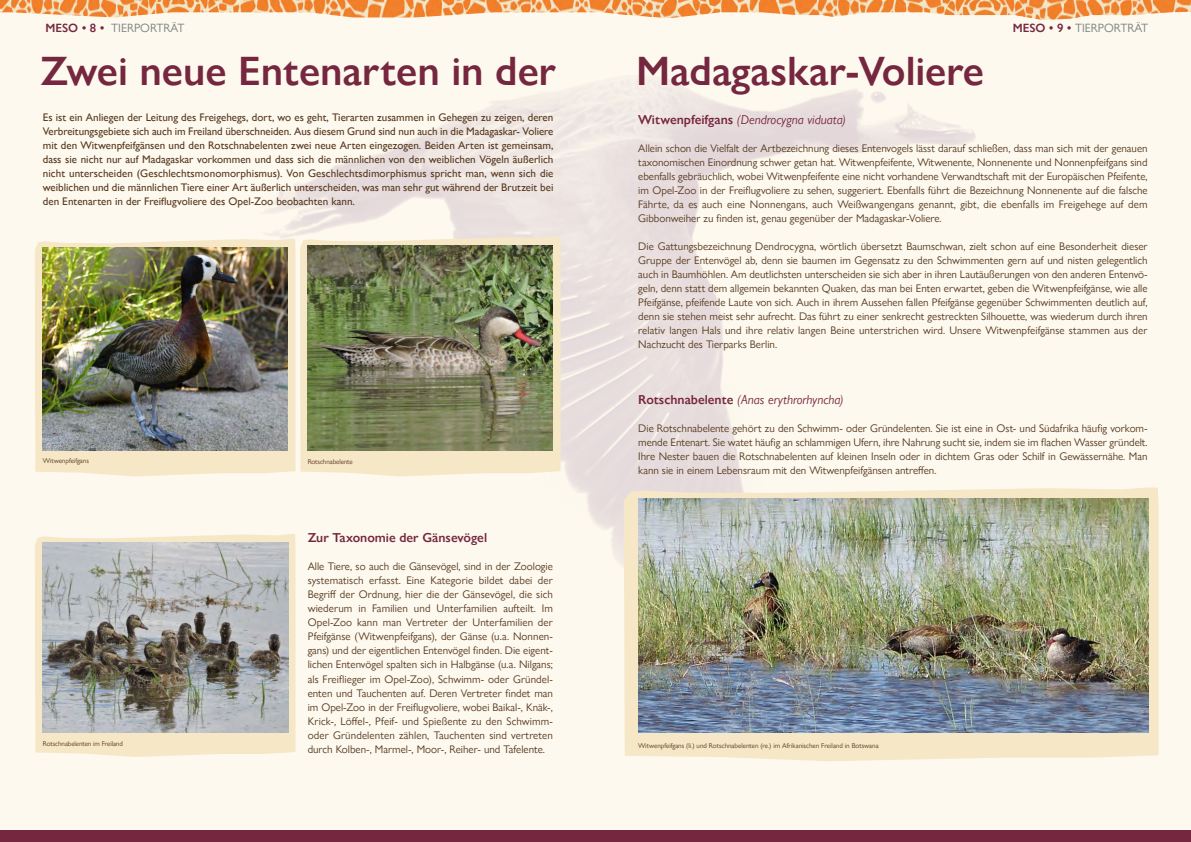
<style>
.page{position:relative;width:1191px;height:842px;background:#fdf9ee}
.page>*{position:absolute;margin:0;border:0;box-sizing:border-box;transform-origin:0 0}
.t1{font:600 41px "Gill Sans Nova";color:#762740}
.t2{font:italic 13px "Gill Sans Nova";color:#762740}
.t3{font:600 13px "Gill Sans Nova";color:#762740}
.t4{font:12px "Gill Sans Nova";color:#7b8080}
.t5{font:600 12px "Gill Sans Nova";color:#762740}
.t6{font:11px/14px "Gill Sans Nova";color:#57391f;text-align:justify}
.t7{font:500 11px/14px "Gill Sans Nova";color:#57391f;text-align:justify}
.t8{font:7px "Gill Sans Nova";color:#57391f}
.s1{font-weight:600;color:#762740}
.s2{font-weight:600;font-style:normal}
</style>
<div class="page">
<img style="left:0;top:0;width:1191px;height:11px">
<svg style="left:0;top:11px;width:584px;height:7px"></svg>
<div style="left:0;top:831px;width:1191px;height:11px;background:#762740"></div>
<svg style="left:584px;top:10px;width:607px;height:10px"></svg>
<img style="left:265px;top:79px;width:711px;height:558px">
<svg style="left:35px;top:239px;width:260px;height:237px;background:#f2e5c7"></svg>
<img style="left:43px;top:248px;width:245px;height:202px">
<svg style="left:300px;top:237px;width:260px;height:239px;background:#f1e4c6"></svg>
<img style="left:308px;top:246px;width:245px;height:204px">
<svg style="left:35px;top:534px;width:260px;height:223px;background:#f4e7cb"></svg>
<img style="left:43px;top:542px;width:245px;height:191px">
<svg style="left:624px;top:488px;width:534px;height:273px;background:#f6e8cb"></svg>
<img style="left:638px;top:498px;width:510px;height:235px">
<p class="t4" style="left:1075px;top:19px;width:75px">TIERPORTRÄT</p>
<p class="t4" style="left:45px;top:19px;width:140px"><span class="s1">MESO • 8 •</span> TIERPORTRÄT</p>
<p class="t5" style="left:1004px;top:19px;width:61px">MESO • 9 •</p>
<p class="t4" style="left:1012px;top:19px;width:129px"><span class="s1">MESO • 9 •</span>TIERPORTRAI</p>
<h1 class="t1" style="left:41px;top:39px;width:517px">Zwei neue Entenarten in der</h1>
<h1 class="t1" style="left:636px;top:39px;width:349px">Madagaskar-Voliere</h1>
<p class="t7" style="left:43px;top:110px;width:512px">Es ist ein Anliegen der Leitung des Freigehegs, dort, wo es geht, Tierarten zusammen in Gehegen zu zeigen, deren Verbreitungsgebiete sich auch im Freiland überschneiden. Aus diesem Grund sind nun auch in die Madagaskar- Voliere mit den Witwenpfeifgänsen und den Rotschnabelenten zwei neue Arten eingezogen. Beiden Arten ist gemeinsam, dass sie nicht nur auf Madagaskar vorkommen und dass sich die männlichen von den weiblichen Vögeln äußerlich nicht unterscheiden (Geschlechtsmonomorphismus). Von Geschlechtsdimorphismus spricht man, wenn sich die weiblichen und die männlichen Tiere einer Art äußerlich unterscheiden, was man sehr gut während der Brutzeit bei den Entenarten in der Freiflugvoliere des Opel-Zoo beobachten kann.</p>
<p class="t2" style="left:638px;top:109px;width:209px"><span class="s2">Witwenpfeifgans</span> (Dendrocygna viduata)</p>
<p class="t6" style="left:638px;top:140px;width:511px">Allein schon die Vielfalt der Artbezeichnung dieses Entenvogels lässt darauf schließen, dass man sich mit der genauen taxonomischen Einordnung schwer getan hat. Witwenpfeifente, Witwenente, Nonnenente und Nonnenpfeifgans sind ebenfalls gebräuchlich, wobei Witwenpfeifente eine nicht vorhandene Verwandtschaft mit der Europäischen Pfeifente, im Opel-Zoo in der Freiflugvoliere zu sehen, suggeriert. Ebenfalls führt die Bezeichnung Nonnenente auf die falsche Fährte, da es auch eine Nonnengans, auch Weißwangengans genannt, gibt, die ebenfalls im Freigehege auf dem Gibbonweiher zu finden ist, genau gegenüber der Madagaskar-Voliere.</p>
<p class="t6" style="left:638px;top:238px;width:511px">Die Gattungsbezeichnung Dendrocygna, wörtlich übersetzt Baumschwan, zielt schon auf eine Besonderheit dieser Gruppe der Entenvögel ab, denn sie baumen im Gegensatz zu den Schwimmenten gern auf und nisten gelegentlich auch in Baumhöhlen. Am deutlichsten unterscheiden sie sich aber in ihren Lautäußerungen von den anderen Entenvö&shy;geln, denn statt dem allgemein bekannten Quaken, das man bei Enten erwartet, geben die Witwenpfeifgänse, wie alle Pfeifgänse, pfeifende Laute von sich. Auch in ihrem Aussehen fallen Pfeifgänse gegenüber Schwimmenten deutlich auf, denn sie stehen meist sehr aufrecht. Das führt zu einer senkrecht gestreckten Silhouette, was wiederum durch ihren relativ langen Hals und ihre relativ langen Beine unterstrichen wird. Unsere Witwenpfeifgänse stammen aus der Nachzucht des Tierparks Berlin.</p>
<p class="t8" style="left:43px;top:455px;width:48px">Witwenpfeifgans</p>
<p class="t8" style="left:43px;top:738px;width:81px">Rotschnabelenten im Freiland</p>
<p class="t8" style="left:308px;top:456px;width:47px">Rotschnabelente</p>
<p class="t3" style="left:308px;top:528px;width:181px">Zur Taxonomie der Gänsevögel</p>
<p class="t6" style="left:308px;top:559px;width:247px">Alle Tiere, so auch die Gänsevögel, sind in der Zoologie systematisch erfasst. Eine Kategorie bildet dabei der Begriff der Ordnung, hier die der Gänsevögel, die sich wiederum in Familien und Unterfamilien aufteilt. Im Opel-Zoo kann man Vertreter der Unterfamilien der Pfeifgänse (Witwenpfeifgans), der Gänse (u.a. Nonnen&shy;gans) und der eigentlichen Entenvögel finden. Die eigent&shy;lichen Entenvögel spalten sich in Halbgänse (u.a. Nilgans; als Freiflieger im Opel-Zoo), Schwimm- oder Gründel&shy;enten und Tauchenten auf. Deren Vertreter findet man im Opel-Zoo in der Freiflugvoliere, wobei Baikal-, Knäk-, Krick-, Löffel-, Pfeif- und Spießente zu den Schwimm&shy;oder Gründelenten zählen, Tauchenten sind vertreten durch Kolben-, Marmel-, Moor-, Reiher- und Tafelente.</p>
<p class="t2" style="left:638px;top:389px;width:207px"><span class="s2">Rotschnabelente</span> (Anas erythrorhyncha)</p>
<p class="t6" style="left:638px;top:420px;width:511px">Die Rotschnabelente gehört zu den Schwimm- oder Gründelenten. Sie ist eine in Ost- und Südafrika häufig vorkom&shy;mende Entenart. Sie watet häufig an schlammigen Ufern, ihre Nahrung sucht sie, indem sie im flachen Wasser gründelt.<br>Ihre Nester bauen die Rotschnabelenten auf kleinen Inseln oder in dichtem Gras oder Schilf in Gewässernähe. Man kann sie in einem Lebensraum mit den Witwenpfeifgänsen antreffen.</p>
<p class="t8" style="left:638px;top:740px;width:242px">Witwenpfeifgans (li.) und Rotschnabelenten (re.) im Afrikanischen Freiland in Botswana</p>
</div>
